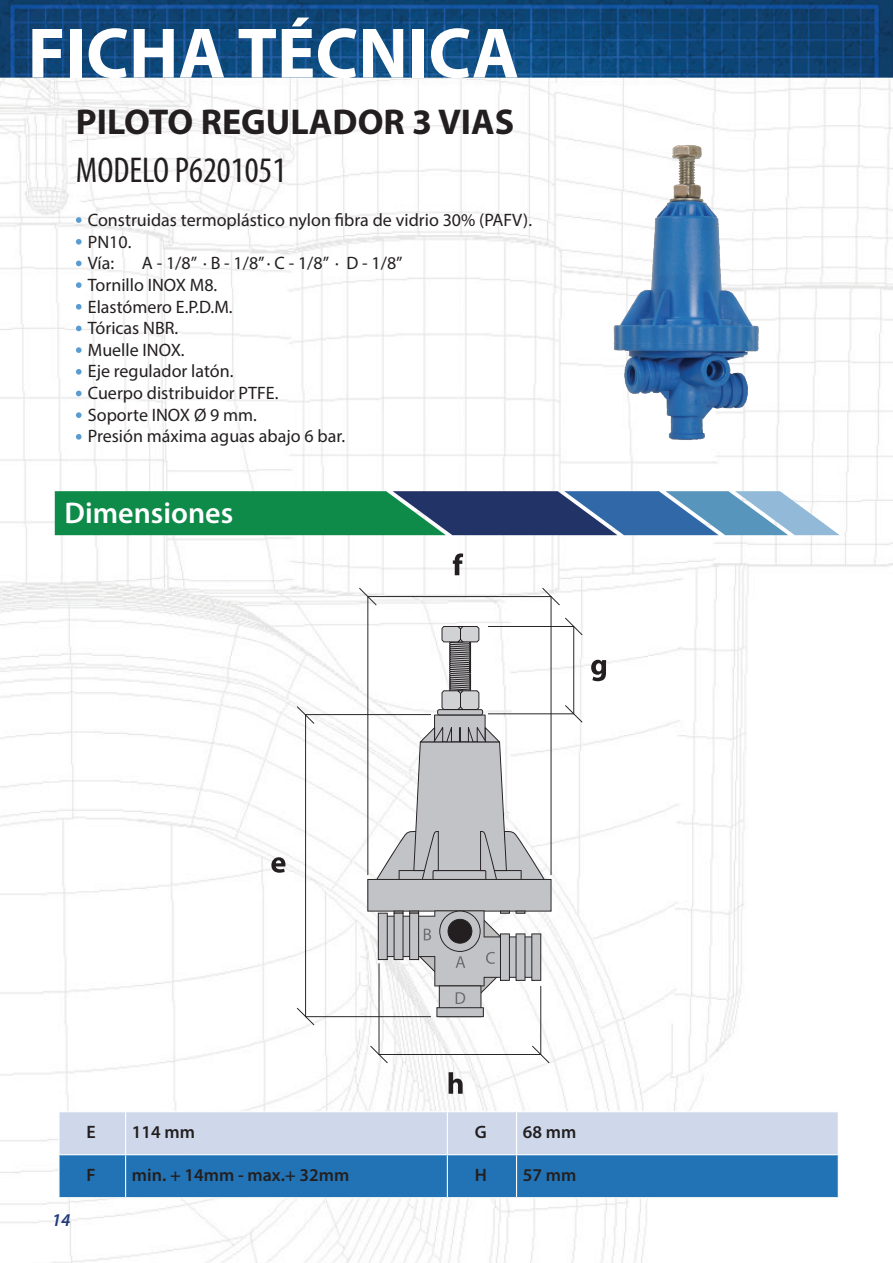
<style>
.page{position:relative;width:893px;height:1263px;background:#fff}
.page>*{position:absolute;margin:0;border:0;box-sizing:border-box;transform-origin:0 0}
.t1{font:700 72px "Myriad Pro";color:#fff}
.t2{font:700 36px "Myriad Pro";color:#231f20}
.t3{font:condensed 36px "Myriad Pro";color:#231f20}
.t4{font:600 30px "Myriad Pro";color:#fff}
.t5{font:18px/21.6px "Myriad Pro";color:#231f20}
.t6{font:600 18px "Myriad Pro";color:#231f20}
.t7{font:italic 600 18px "Myriad Pro";color:#20397a}
</style>
<div class="page">
<img style="left:0;top:0;width:893px;height:1263px">
<svg style="left:55px;top:491px;width:785px;height:44px;background:#368079"></svg>
<svg style="left:60px;top:1112px;width:778px;height:85px;background:#79a6d0"></svg>
<hr style="left:125px;top:1112px;width:1px;height:42px;background:#fff">
<hr style="left:447px;top:1112px;width:1px;height:42px;background:#fff">
<hr style="left:516px;top:1112px;width:1px;height:42px;background:#fff">
<hr style="left:58px;top:1154px;width:68px;height:1px;background:#fff">
<hr style="left:126px;top:1154px;width:321px;height:1px;background:#fff">
<hr style="left:125px;top:1155px;width:1px;height:42px;background:#fff">
<hr style="left:447px;top:1154px;width:69px;height:1px;background:#fff">
<hr style="left:447px;top:1155px;width:1px;height:42px;background:#fff">
<hr style="left:516px;top:1154px;width:323px;height:1px;background:#fff">
<hr style="left:516px;top:1155px;width:1px;height:42px;background:#fff">
<hr style="left:58px;top:1197px;width:68px;height:1px;background:#fff">
<hr style="left:126px;top:1197px;width:321px;height:1px;background:#fff">
<hr style="left:447px;top:1197px;width:69px;height:1px;background:#fff">
<hr style="left:516px;top:1197px;width:323px;height:1px;background:#fff">
<hr style="left:58px;top:1112px;width:2px;height:42px;background:#fff">
<hr style="left:838px;top:1112px;width:1px;height:42px;background:#fff">
<hr style="left:58px;top:1155px;width:2px;height:42px;background:#fff">
<hr style="left:838px;top:1155px;width:1px;height:42px;background:#fff">
<hr style="left:58px;top:1111px;width:68px;height:1px;background:#fff">
<hr style="left:126px;top:1111px;width:321px;height:1px;background:#fff">
<hr style="left:447px;top:1111px;width:69px;height:1px;background:#fff">
<hr style="left:516px;top:1111px;width:323px;height:1px;background:#fff">
<img style="left:570px;top:126px;width:228px;height:327px">
<svg style="left:76px;top:217px;width:6px;height:6px"></svg>
<svg style="left:76px;top:347px;width:6px;height:6px"></svg>
<svg style="left:76px;top:239px;width:6px;height:6px"></svg>
<svg style="left:76px;top:369px;width:6px;height:6px"></svg>
<svg style="left:76px;top:261px;width:6px;height:5px"></svg>
<svg style="left:76px;top:391px;width:6px;height:5px"></svg>
<svg style="left:76px;top:282px;width:6px;height:6px"></svg>
<svg style="left:76px;top:412px;width:6px;height:6px"></svg>
<svg style="left:76px;top:304px;width:6px;height:6px"></svg>
<svg style="left:76px;top:434px;width:6px;height:6px"></svg>
<svg style="left:76px;top:326px;width:6px;height:5px"></svg>
<svg style="left:367px;top:596px;width:184px;height:22px"></svg>
<svg style="left:542px;top:588px;width:18px;height:17px"></svg>
<svg style="left:359px;top:588px;width:18px;height:17px"></svg>
<svg style="left:297px;top:618px;width:286px;height:445px"></svg>
<svg style="left:453px;top:553px;width:10px;height:22px"></svg>
<svg style="left:591px;top:660px;width:15px;height:21px"></svg>
<svg style="left:271px;top:857px;width:14px;height:16px"></svg>
<svg style="left:449px;top:1072px;width:14px;height:22px"></svg>
<h1 class="t1" style="left:28px;top:6px;width:493px">FICHA TÉCNICA</h1>
<h2 class="t2" style="left:76px;top:98px;width:440px">PILOTO REGULADOR 3 VIAS</h2>
<h2 class="t3" style="left:76px;top:148px;width:212px">MODELO P6201051</h2>
<p class="t5" style="left:88px;top:209px;width:446px">Construidas termoplástico nylon fibra de vidrio 30% (PAFV).<br>PN10.<br>Vía:</p>
<p class="t5" style="left:88px;top:252px;width:316px;text-indent:54px">A - 1/8” ∙ B - 1/8” ∙ C - 1/8” ∙ D - 1/8”<br>Tornillo INOX M8.<br>Elastómero E.P.D.M.<br>Tóricas NBR.<br>Muelle INOX.<br>Eje regulador latón.<br>Cuerpo distribuidor PTFE.<br>Soporte INOX Ø 9 mm.<br>Presión máxima aguas abajo 6 bar.</p>
<h3 class="t4" style="left:65px;top:494px;width:170px">Dimensiones</h3>
<p class="t7" style="left:52px;top:1208px;width:20px">14</p>
<p class="t6" style="left:87px;top:1121px;width:11px">E</p>
<p class="t6" style="left:132px;top:1121px;width:65px">114 mm</p>
<p class="t6" style="left:475px;top:1121px;width:13px">G</p>
<p class="t6" style="left:523px;top:1121px;width:55px">68 mm</p>
<p class="t6" style="left:87px;top:1163px;width:11px">F</p>
<p class="t6" style="left:132px;top:1163px;width:219px">min. + 14mm - max.+ 32mm</p>
<p class="t6" style="left:475px;top:1163px;width:14px">H</p>
<p class="t6" style="left:523px;top:1163px;width:55px">57 mm</p>
</div>
